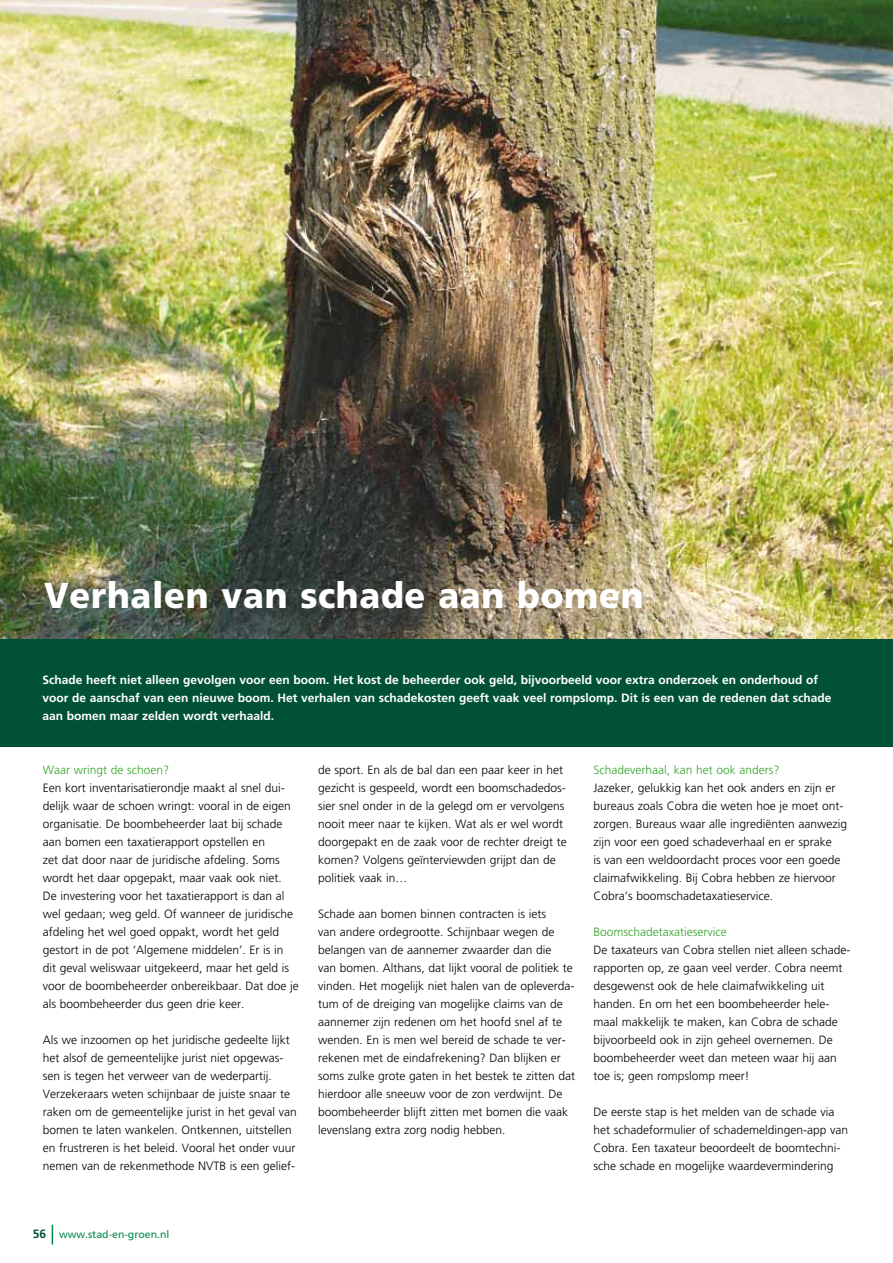
<style>
.page{position:relative;width:893px;height:1263px;background:#fff}
.page>*{position:absolute;margin:0;border:0;box-sizing:border-box;transform-origin:0 0}
.t1{font:900 36px "Frutiger";letter-spacing:.02em;color:#fff;scale:.95 1}
.t2{font:300 12px/18px "Frutiger";color:#000}
.t3{font:700 12px/18px "Frutiger";color:#fff}
.t4{font:300 12px "Frutiger";color:#35a32c}
.t5{font:10.5px "Frutiger";color:#008b45}
.s1{font-weight:700;font-size:12px;color:#00523c}
</style>
<div class="page">
<svg style="left:52px;top:1225px;width:1px;height:19px"></svg>
<img style="left:0;top:0;width:893px;height:639px">
<div style="left:0;top:639px;width:893px;height:107px;background:#005138"></div>
<hr style="left:892px;top:0;width:1px;height:172px;background:#00523c">
<h1 class="t1" style="left:44px;top:573px;width:632px">Verhalen van schade aan bomen</h1>
<p class="t3" style="left:43px;top:671px;width:790px">Schade heeft niet alleen gevolgen voor een boom. Het kost de beheerder ook geld, bijvoorbeeld voor extra onderzoek en onderhoud of voor de aanschaf van een nieuwe boom. Het verhalen van schadekosten geeft vaak veel rompslomp. Dit is een van de redenen dat schade aan bomen maar zelden wordt verhaald.</p>
<p class="t4" style="left:43px;top:763px;width:128px">Waar wringt de schoen?</p>
<p class="t2" style="left:43px;top:779px;width:258px">Een kort inventarisatierondje maakt al snel dui&shy;delijk waar de schoen wringt: vooral in de eigen organisatie. De boombeheerder laat bij schade aan bomen een taxatierapport opstellen en<br>zet dat door naar de juridische afdeling. Soms wordt het daar opgepakt, maar vaak ook niet.<br>De investering voor het taxatierapport is dan al wel gedaan; weg geld. Of wanneer de juridische afdeling het wel goed oppakt, wordt het geld gestort in de pot ‘Algemene middelen’. Er is in dit geval weliswaar uitgekeerd, maar het geld is voor de boombeheerder onbereikbaar. Dat doe je als boombeheerder dus geen drie keer.</p>
<p class="t2" style="left:43px;top:1031px;width:256px">Als we inzoomen op het juridische gedeelte lijkt het alsof de gemeentelijke jurist niet opgewas&shy;sen is tegen het verweer van de wederpartij.<br>Verzekeraars weten schijnbaar de juiste snaar te raken om de gemeentelijke jurist in het geval van bomen te laten wankelen. Ontkennen, uitstellen en frustreren is het beleid. Vooral het onder vuur nemen van de rekenmethode NVTB is een gelief-</p>
<p class="t2" style="left:318px;top:761px;width:250px">de sport. En als de bal dan een paar keer in het gezicht is gespeeld, wordt een boomschadedos&shy;sier snel onder in de la gelegd om er vervolgens nooit meer naar te kijken. Wat als er wel wordt doorgepakt en de zaak voor de rechter dreigt te komen? Volgens geïnterviewden grijpt dan de politiek vaak in…</p>
<p class="t2" style="left:318px;top:905px;width:259px">Schade aan bomen binnen contracten is iets<br>van andere ordegrootte. Schijnbaar wegen de belangen van de aannemer zwaarder dan die<br>van bomen. Althans, dat lijkt vooral de politiek te vinden. Het mogelijk niet halen van de opleverda&shy;tum of de dreiging van mogelijke claims van de aannemer zijn redenen om het hoofd snel af te wenden. En is men wel bereid de schade te ver&shy;rekenen met de eindafrekening? Dan blijken er soms zulke grote gaten in het bestek te zitten dat hierdoor alle sneeuw voor de zon verdwijnt. De boombeheerder blijft zitten met bomen die vaak levenslang extra zorg nodig hebben.</p>
<p class="t4" style="left:593px;top:763px;width:188px">Schadeverhaal, kan het ook anders?</p>
<p class="t2" style="left:593px;top:779px;width:255px">Jazeker, gelukkig kan het ook anders en zijn er bureaus zoals Cobra die weten hoe je moet ont&shy;zorgen. Bureaus waar alle ingrediënten aanwezig zijn voor een goed schadeverhaal en er sprake<br>is van een weldoordacht proces voor een goede claimafwikkeling. Bij Cobra hebben ze hiervoor Cobra’s boomschadetaxatieservice.</p>
<p class="t4" style="left:593px;top:925px;width:135px">Boomschadetaxatieservice</p>
<p class="t2" style="left:593px;top:941px;width:259px">De taxateurs van Cobra stellen niet alleen schade&shy;rapporten op, ze gaan veel verder. Cobra neemt desgewenst ook de hele claimafwikkeling uit handen. En om het een boombeheerder hele&shy;maal makkelijk te maken, kan Cobra de schade bijvoorbeeld ook in zijn geheel overnemen. De boombeheerder weet dan meteen waar hij aan toe is; geen rompslomp meer!</p>
<p class="t2" style="left:593px;top:1103px;width:256px">De eerste stap is het melden van de schade via het schadeformulier of schademeldingen-app van Cobra. Een taxateur beoordeelt de boomtechni&shy;sche schade en mogelijke waardevermindering</p>
<p class="t5" style="left:33px;top:1228px;width:138px"><span class="s1">56</span> www.stad-en-groen.nl</p>
</div>
